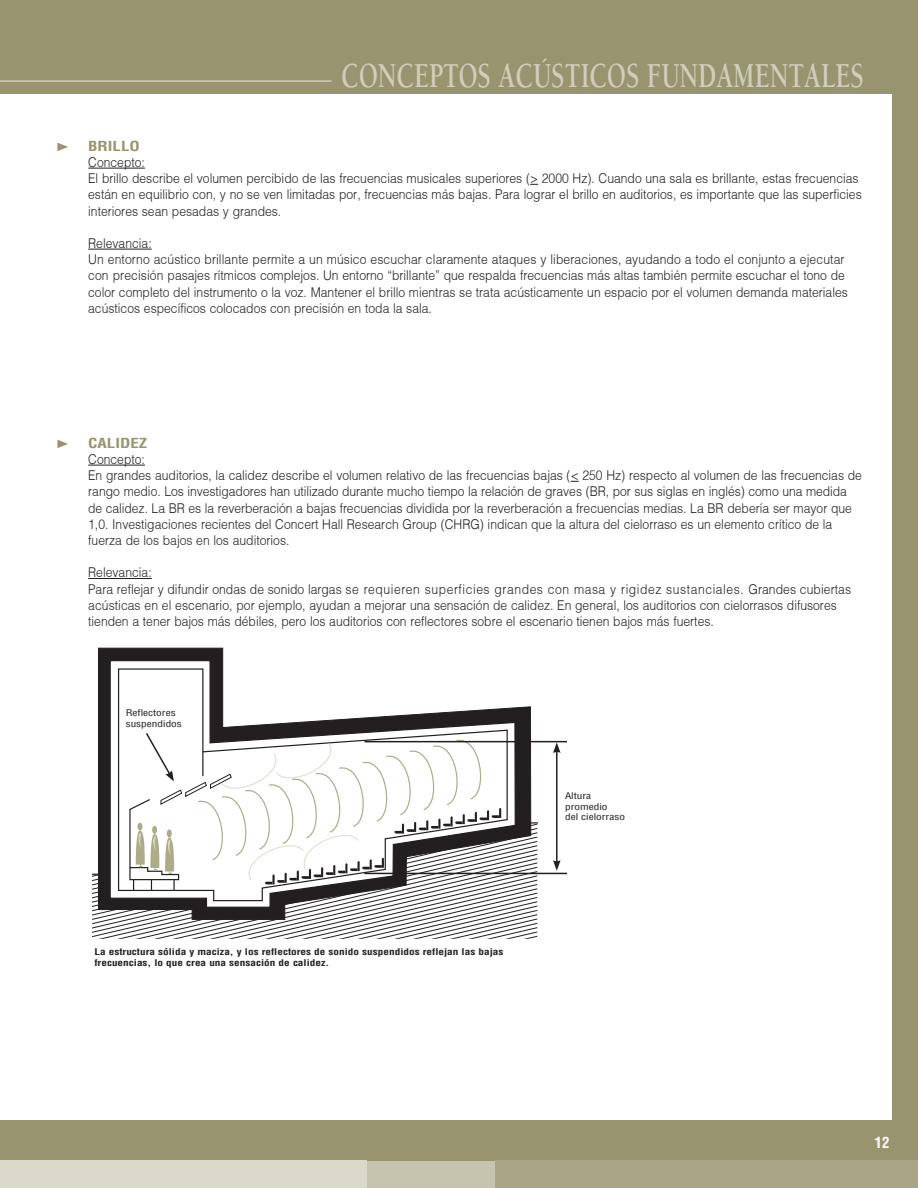
<style>
.page{position:relative;width:918px;height:1188px;background:#98946f}
.page>*{position:absolute;margin:0;border:0;box-sizing:border-box;transform-origin:0 0}
.t1{font:700 36px "Berkeley";color:#d0ceba;scale:.7 1}
.t2{font:700 condensed 15px "Helvetica";color:#fff}
.t3{font:300 13.5px/16.2px "Helvetica";color:#231f20;scale:.9 1}
.t4{font:700 condensed 13.5px "Helvetica";color:#98946f;scale:1.25 1}
.t5{font:12px "Arial";color:#98946f;scale:1.25 1}
.t6{font:700 condensed 9px/10.8px "Helvetica";color:#231f20;scale:1.25 1}
.t7{font:condensed 9px/10.8px "Helvetica";color:#231f20;scale:1.25 1}
</style>
<div class="page">
<div style="left:0;top:94px;width:891px;height:1026px;background:#fff"></div>
<div style="left:0;top:1161px;width:366px;height:27px;background:#dad9ca"></div>
<div style="left:367px;top:1161px;width:128px;height:27px;background:#c6c4ae"></div>
<div style="left:495px;top:1161px;width:423px;height:27px;background:#a9a687"></div>
<hr style="left:0;top:80px;width:332px;height:2px;background:#d0ceba">
<hr style="left:88px;top:168px;width:57px;height:1px;background:#231f20">
<hr style="left:88px;top:249px;width:64px;height:1px;background:#231f20">
<hr style="left:88px;top:465px;width:57px;height:1px;background:#231f20">
<hr style="left:88px;top:578px;width:64px;height:1px;background:#231f20">
<svg style="left:98px;top:648px;width:433px;height:174px"></svg>
<svg style="left:92px;top:822px;width:445px;height:117px"></svg>
<svg style="left:109px;top:659px;width:407px;height:249px"></svg>
<svg style="left:117px;top:668px;width:391px;height:234px"></svg>
<svg style="left:129px;top:731px;width:372px;height:159px"></svg>
<hr style="left:364px;top:741px;width:203px;height:1px;background:#231f20">
<hr style="left:364px;top:873px;width:203px;height:1px;background:#231f20">
<hr style="left:556px;top:751px;width:2px;height:112px;background:#231f20">
<svg style="left:553px;top:742px;width:8px;height:11px"></svg>
<svg style="left:553px;top:860px;width:8px;height:11px"></svg>
<h1 class="t1" style="left:341px;top:56px;width:748px">CONCEPTOS ACÚSTICOS FUNDAMENTALES</h1>
<p class="t5" style="left:56px;top:139px;width:13px">►</p>
<p class="t4" style="left:88px;top:138px;width:43px">BRILLO</p>
<p class="t3" style="left:88px;top:154px;width:861px">Concepto:<br>El brillo describe el volumen percibido de las frecuencias musicales superiores (&gt; 2000 Hz). Cuando una sala es brillante, estas frecuencias están en equilibrio con, y no se ven limitadas por, frecuencias más bajas. Para lograr el brillo en auditorios, es importante que las superficies interiores sean pesadas y grandes.</p>
<p class="t3" style="left:88px;top:235px;width:846px">Relevancia:<br>Un entorno acústico brillante permite a un músico escuchar claramente ataques y liberaciones, ayudando a todo el conjunto a ejecutar con precisión pasajes rítmicos complejos. Un entorno “brillante” que respalda frecuencias más altas también permite escuchar el tono de color completo del instrumento o la voz. Mantener el brillo mientras se trata acústicamente un espacio por el volumen demanda materiales acústicos específicos colocados con precisión en toda la sala.</p>
<p class="t5" style="left:55px;top:436px;width:13px">►</p>
<p class="t4" style="left:88px;top:435px;width:49px">CALIDEZ</p>
<p class="t3" style="left:88px;top:451px;width:861px">Concepto:<br>En grandes auditorios, la calidez describe el volumen relativo de las frecuencias bajas (&lt; 250 Hz) respecto al volumen de las frecuencias de rango medio. Los investigadores han utilizado durante mucho tiempo la relación de graves (BR, por sus siglas en inglés) como una medida de calidez. La BR es la reverberación a bajas frecuencias dividida por la reverberación a frecuencias medias. La BR debería ser mayor que 1,0. Investigaciones recientes del Concert Hall Research Group (CHRG) indican que la altura del cielorraso es un elemento crítico de la fuerza de los bajos en los auditorios.</p>
<p class="t3" style="left:88px;top:564px;width:849px">Relevancia:<br>Para reflejar y difundir ondas de sonido largas se requieren superficies grandes con masa y rigidez sustanciales. Grandes cubiertas acústicas en el escenario, por ejemplo, ayudan a mejorar una sensación de calidez. En general, los auditorios con cielorrasos difusores tienden a tener bajos más débiles, pero los auditorios con reflectores sobre el escenario tienen bajos más fuertes.</p>
<p class="t7" style="left:126px;top:708px;width:46px">Reflectores suspendidos</p>
<p class="t6" style="left:95px;top:946px;width:329px">La estructura sólida y maciza, y los reflectores de sonido suspendidos reflejan las bajas frecuencias, lo que crea una sensación de calidez.</p>
<p class="t7" style="left:565px;top:790px;width:49px">Altura promedio<br>del cielorraso</p>
<p class="t2" style="left:874px;top:1133px;width:16px">12</p>
</div>
